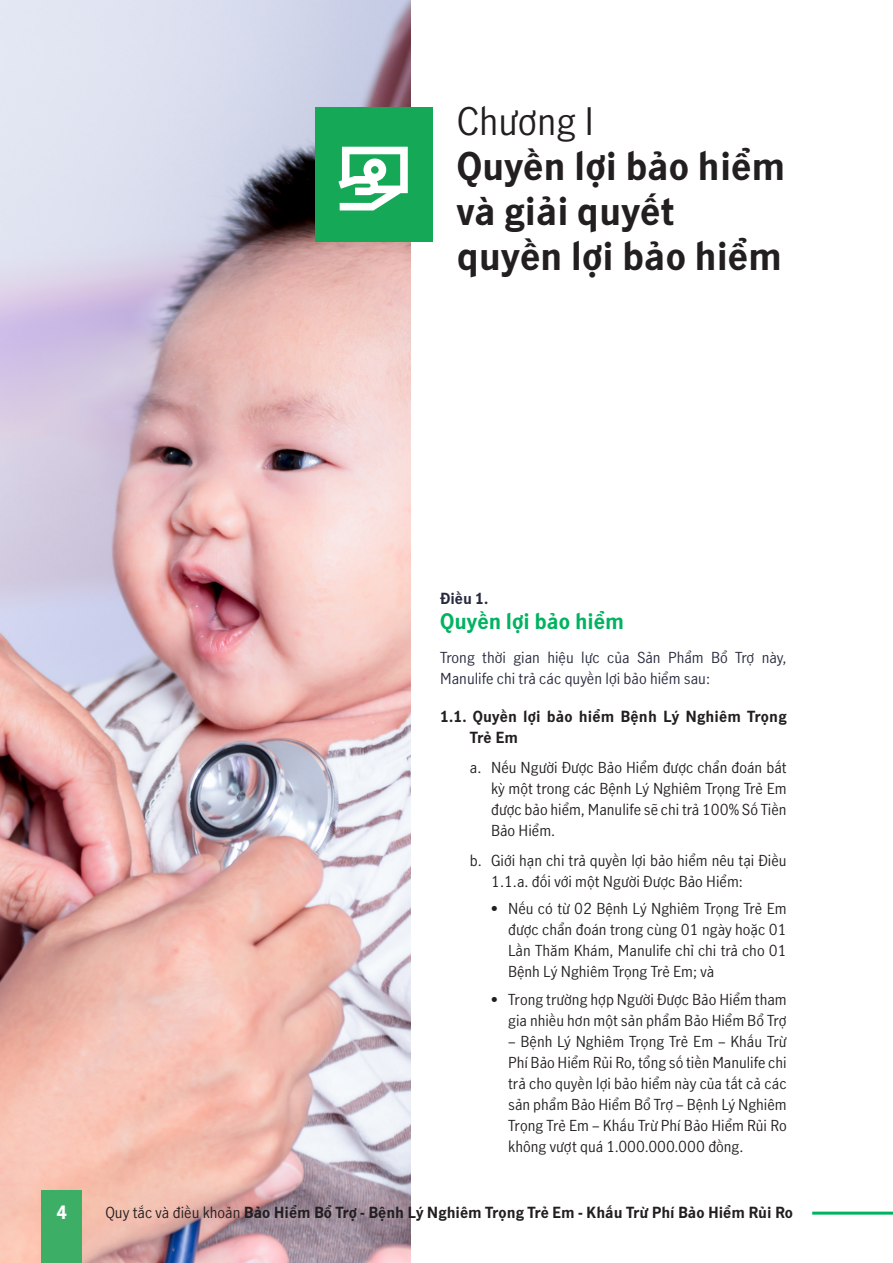
<style>
.page{position:relative;width:893px;height:1263px;background:#fff}
.page>*{position:absolute;margin:0;border:0;box-sizing:border-box;transform-origin:0 0}
.Titles{font:700 37.5px/45px "Manulife JH Sans";color:#231f20}
.Titles-2{font:37.5px "Manulife JH Sans";color:#231f20}
.Titles-3{font:700 21px "Manulife JH Sans";color:#00b361}
.t1{font:700 18px "Manulife JH Sans";color:#fff}
.t2{font:15px/21px "Manulife JH Sans";color:#231f20;text-align:justify}
._1_1_Paragraph_Style{font:700 15px/21px "Manulife JH Sans";color:#231f20}
.t3{font:15px/21px "Manulife JH Sans";color:#282b3e}
.Titles-4{font:700 15px "Manulife JH Sans";color:#282b3e}
.s1{font-weight:400}
</style>
<div class="page">
<img style="left:0;top:1px;width:410px;height:1261px">
<div style="left:41px;top:1193px;width:41px;height:70px;background:#3cae65"></div>
<hr style="left:812px;top:1211px;width:81px;height:3px;background:#00b361">
<div style="left:41px;top:1191px;width:41px;height:70px;background:#3cae65"></div>
<div style="left:315px;top:107px;width:118px;height:135px;background:#15a857"></div>
<svg style="left:338px;top:147px;width:70px;height:63px"></svg>
<p class="Titles-2" style="left:457px;top:95px;width:139px">Chương I</p>
<p class="Titles" style="left:457px;top:142px;width:330px">Quyền lợi bảo hiểm và giải quyết</p>
<p class="Titles" style="left:457px;top:232px;width:327px">quyền lợi bảo hiểm</p>
<p class="t1" style="left:56px;top:1200px;width:12px">4</p>
<p class="Titles-4" style="left:440px;top:588px;width:50px">Điều 1.</p>
<p class="Titles-3" style="left:440px;top:607px;width:186px">Quyền lợi bảo hiểm</p>
<p class="t3" style="left:440px;top:646px;width:348px">Trong thời gian hiệu lực của Sản Phẩm Bổ Trợ này,<br>Manulife chi trả các quyền lợi bảo hiểm sau:</p>
<p class="_1_1_Paragraph_Style" style="left:470px;top:705px;width:318px;text-indent:-30px">1.1. Quyền lợi bảo hiểm Bệnh Lý Nghiêm Trọng<br>Trẻ Em</p>
<p class="t2" style="left:491px;top:756px;width:297px;text-indent:-21px">a. Nếu Người Được Bảo Hiểm được chẩn đoán bất kỳ một trong các Bệnh Lý Nghiêm Trọng Trẻ Em được bảo hiểm, Manulife sẽ chi trả 100% Số Tiền Bảo Hiểm.</p>
<p class="t2" style="left:491px;top:849px;width:297px;text-indent:-21px">b. Giới hạn chi trả quyền lợi bảo hiểm nêu tại Điều<br>1.1.a. đối với một Người Được Bảo Hiểm:</p>
<p class="t2" style="left:508px;top:898px;width:280px;text-indent:-17px">• Nếu có từ 02 Bệnh Lý Nghiêm Trọng Trẻ Em được chẩn đoán trong cùng 01 ngày hoặc 01<br>Lần Thăm Khám, Manulife chỉ chi trả cho 01<br>Bệnh Lý Nghiêm Trọng Trẻ Em; và</p>
<p class="t2" style="left:491px;top:988px;width:297px;text-align:right">• Trong trường hợp Người Được Bảo Hiểm tham gia nhiều hơn một sản phẩm Bảo Hiểm Bổ Trợ</p>
<p class="t2" style="left:508px;top:1030px;width:280px">– Bệnh Lý Nghiêm Trọng Trẻ Em – Khấu Trừ Phí Bảo Hiểm Rủi Ro, tổng số tiền Manulife chi trả cho quyền lợi bảo hiểm này của tất cả các sản phẩm Bảo Hiểm Bổ Trợ – Bệnh Lý Nghiêm Trọng Trẻ Em – Khấu Trừ Phí Bảo Hiểm Rủi Ro không vượt quá 1.000.000.000 đồng.</p>
<p class="_1_1_Paragraph_Style" style="left:105px;top:1201px;width:689px"><span class="s1">Quy tắc và điều khoản</span> Bảo Hiểm Bổ Trợ - Bệnh Lý Nghiêm Trọng Trẻ Em - Khấu Trừ Phí Bảo Hiểm Rủi Ro</p>
</div>
